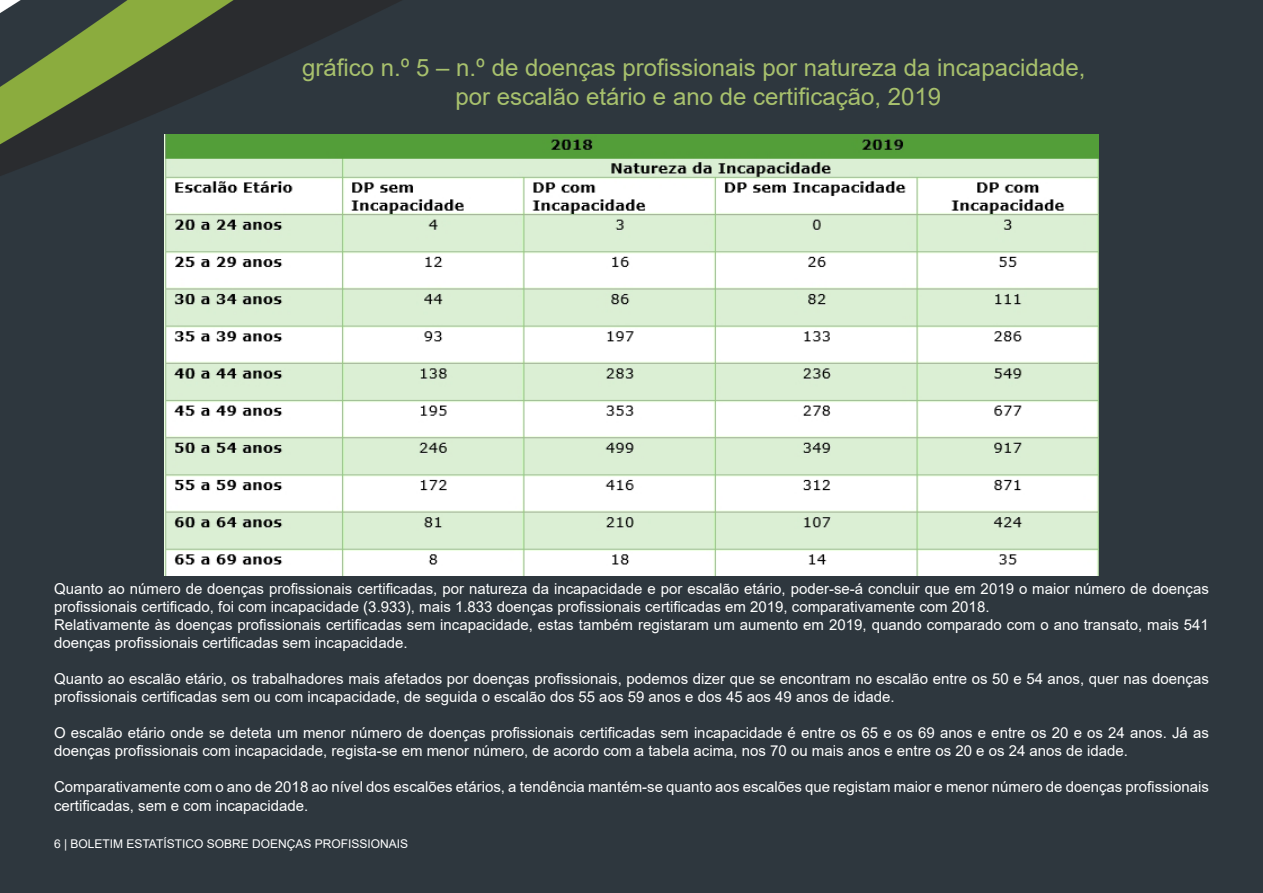
<style>
.page{position:relative;width:1263px;height:893px;background:#2e373e}
.page>*{position:absolute;margin:0;border:0;box-sizing:border-box;transform-origin:0 0}
.t1{font:24px "Arial";color:#a8c16d}
.t2{font:15px/18px "Arial";color:#fff}
.t3{font:12px "Arial";color:#fff}
</style>
<div class="page">
<img style="left:165px;top:134px;width:933px;height:441px">
<p class="t1" style="left:302px;top:51px;width:785px">gráfico n.º 5 – n.º de doenças profissionais por natureza da incapacidade,</p>
<p class="t1" style="left:455px;top:80px;width:487px">por escalão etário e ano de certificação, 2019</p>
<p class="t2" style="left:54px;top:579px;width:1156px">Quanto ao número de doenças profissionais certificadas, por natureza da incapacidade e por escalão etário, poder-se-á concluir que em 2019 o maior número de doenças profissionais certificado, foi com incapacidade (3.933), mais 1.833 doenças profissionais certificadas em 2019, comparativamente com 2018.</p>
<p class="t2" style="left:54px;top:615px;width:1156px">Relativamente às doenças profissionais certificadas sem incapacidade, estas também registaram um aumento em 2019, quando comparado com o ano transato, mais 541 doenças profissionais certificadas sem incapacidade.</p>
<p class="t2" style="left:54px;top:669px;width:1156px">Quanto ao escalão etário, os trabalhadores mais afetados por doenças profissionais, podemos dizer que se encontram no escalão entre os 50 e 54 anos, quer nas doenças profissionais certificadas sem ou com incapacidade, de seguida o escalão dos 55 aos 59 anos e dos 45 aos 49 anos de idade.</p>
<p class="t2" style="left:54px;top:723px;width:1156px">O escalão etário onde se deteta um menor número de doenças profissionais certificadas sem incapacidade é entre os 65 e os 69 anos e entre os 20 e os 24 anos. Já as doenças profissionais com incapacidade, regista-se em menor número, de acordo com a tabela acima, nos 70 ou mais anos e entre os 20 e os 24 anos de idade.</p>
<p class="t2" style="left:54px;top:776px;width:1156px;line-height:19.8px">Comparativamente com o ano de 2018 ao nível dos escalões etários, a tendência mantém-se quanto aos escalões que registam maior e menor número de doenças profissionais certificadas, sem e com incapacidade.</p>
<p class="t3" style="left:54px;top:836px;width:356px">6 | BOLETIM ESTATÍSTICO SOBRE DOENÇAS PROFISSIONAIS</p>
</div>
